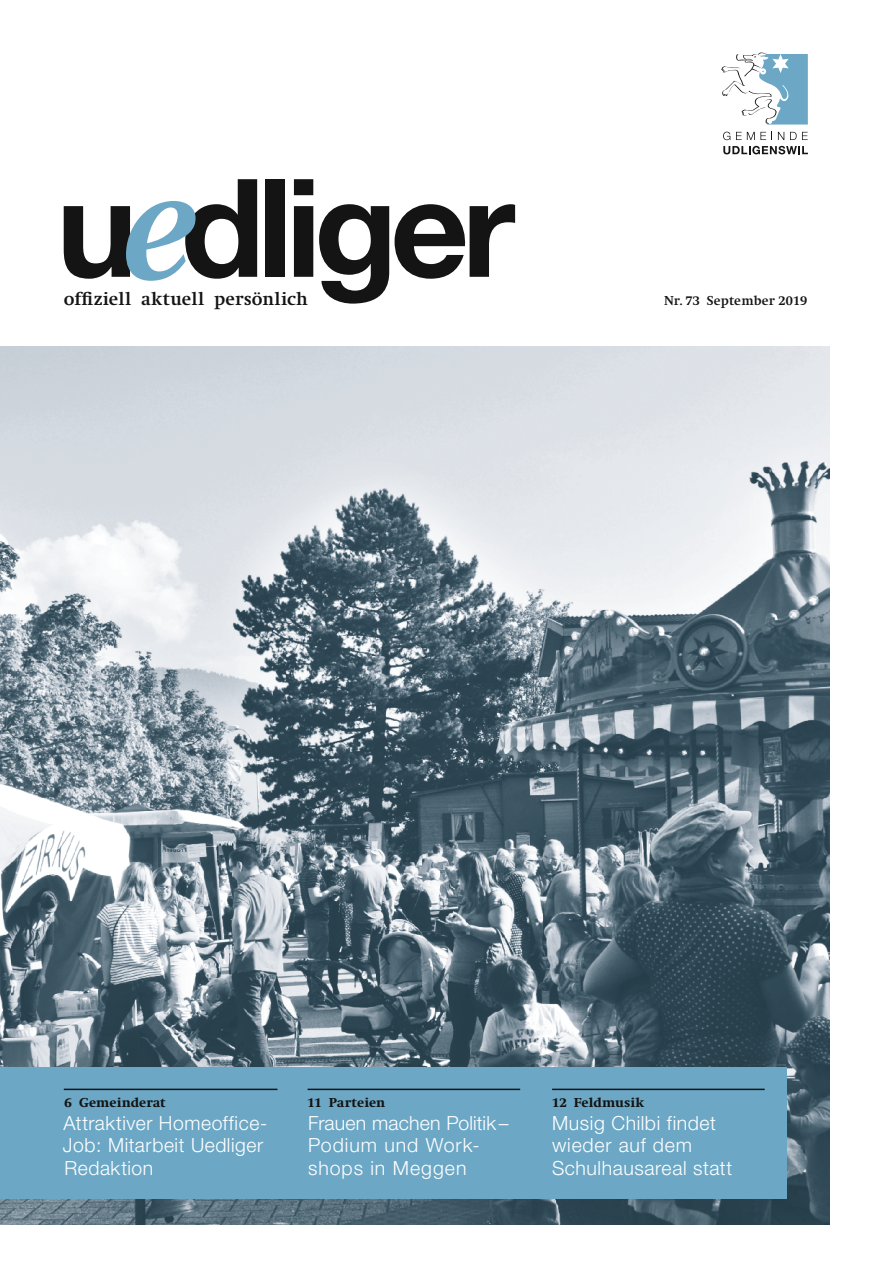
<style>
.page{position:relative;width:893px;height:1263px;background:#fff}
.page>*{position:absolute;margin:0;border:0;box-sizing:border-box;transform-origin:0 0}
.t1{font:700 136.65px "Helvetica Neue";letter-spacing:-.05em;color:#131413}
.t2{font:300 19.5px/22.5px "Helvetica Neue";letter-spacing:.03em;color:#fff}
.t3{font:700 18.75px "Swift";letter-spacing:.01em;color:#131413}
.t4{font:800 13.5px "Swift";letter-spacing:.005em;color:#131413}
.t5{font:700 13.5px "Swift";letter-spacing:.01em;color:#131413}
</style>
<div class="page">
<img style="left:0;top:347px;width:829px;height:877px">
<svg style="left:126px;top:201px;width:70px;height:80px"></svg>
<svg style="left:723px;top:132px;width:7px;height:8px"></svg>
<svg style="left:736px;top:132px;width:36px;height:8px"></svg>
<svg style="left:778px;top:132px;width:6px;height:8px"></svg>
<svg style="left:790px;top:132px;width:18px;height:8px"></svg>
<svg style="left:723px;top:146px;width:85px;height:8px"></svg>
<svg style="left:721px;top:53px;width:87px;height:72px"></svg>
<div style="left:0;top:1067px;width:787px;height:132px;background:#6ca8c6"></div>
<hr style="left:64px;top:1088px;width:213px;height:2px;background:#131413">
<hr style="left:308px;top:1088px;width:212px;height:2px;background:#131413">
<hr style="left:552px;top:1088px;width:213px;height:2px;background:#131413">
<h1 class="t1" style="left:56px;top:144px;width:461px">u dliger</h1>
<p class="t3" style="left:64px;top:289px;width:246px">offiziell aktuell persönlich</p>
<p class="t5" style="left:664px;top:293px;width:145px">Nr. 73 September 2019</p>
<p class="t4" style="left:64px;top:1095px;width:103px">6 Gemeinderat</p>
<p class="t2" style="left:63px;top:1111px;width:206px">Attraktiver Homeoffice-<br>Job: Mitarbeit Uedliger<br>Redaktion</p>
<p class="t4" style="left:307px;top:1095px;width:79px">11 Parteien</p>
<p class="t2" style="left:308px;top:1111px;width:202px">Frauen machen Politik –<br>Podium und Work&shy;shops in Meggen</p>
<p class="t4" style="left:552px;top:1095px;width:94px">12 Feldmusik</p>
<p class="t2" style="left:552px;top:1111px;width:182px">Musig Chilbi findet wieder auf dem<br>Schulhausareal statt</p>
</div>
